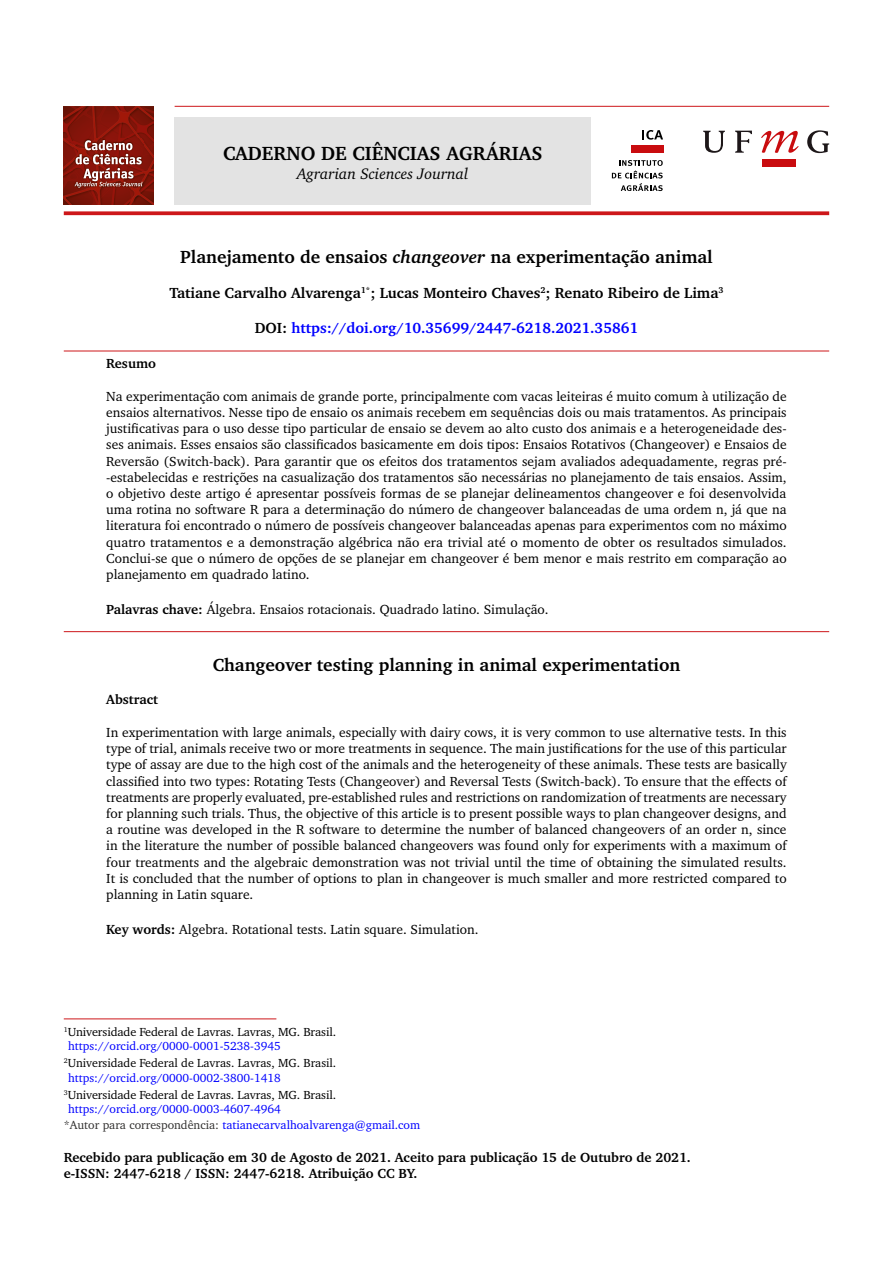
<style>
.page{position:relative;width:893px;height:1263px;background:#fff}
.page>*{position:absolute;margin:0;border:0;box-sizing:border-box;transform-origin:0 0}
.t1{font:700 19.5px "Charter BT";color:#000}
.t2{font:700 18px "Charter BT";color:#000}
.t3{font:italic 15.6px "Charter BT";color:#000}
.t4{font:700 15px "Charter BT";color:#000}
.t5{font:700 15px "Charter BT";color:#00f}
.t6{font:13.5px/16.2px "Charter BT";color:#000;text-align:justify}
.t7{font:700 13.5px/16.2px "Charter BT";color:#000}
.t8{font:12px/14.4px "Charter BT";color:#000}
.t9{font:12px "Charter BT";color:#00f}
.s1{font-style:italic}
.s2{color:#000}
.s3{font-weight:700}
.s4{color:#00f}
.s5{color:#323130}
</style>
<div class="page">
<div style="left:175px;top:117px;width:416px;height:87px;background:#e3e3e3"></div>
<svg style="left:703px;top:131px;width:22px;height:22px"></svg>
<svg style="left:735px;top:131px;width:17px;height:22px"></svg>
<svg style="left:807px;top:130px;width:22px;height:23px"></svg>
<svg style="left:761px;top:131px;width:38px;height:22px"></svg>
<div style="left:762px;top:159px;width:33px;height:8px;background:#c90c0f"></div>
<svg style="left:642px;top:130px;width:21px;height:10px"></svg>
<svg style="left:612px;top:160px;width:51px;height:31px"></svg>
<div style="left:631px;top:145px;width:32px;height:8px;background:#c90c0f"></div>
<hr style="left:175px;top:106px;width:654px;height:1px;background:#cd171a">
<img style="left:64px;top:106px;width:90px;height:98px">
<img style="left:73px;top:139px;width:71px;height:50px">
<svg style="left:75px;top:140px;width:67px;height:48px;background:#9f5148"></svg>
<svg style="left:64px;top:211px;width:765px;height:4px;background:#d22e30"></svg>
<hr style="left:64px;top:351px;width:765px;height:1px;background:#cd171a">
<hr style="left:64px;top:631px;width:765px;height:1px;background:#cd171a">
<hr style="left:64px;top:1018px;width:212px;height:1px;background:#cd171a">
<h1 class="t1" style="left:223px;top:141px;width:321px">CADERNO DE CIÊNCIAS AGRÁRIAS</h1>
<p class="t3" style="left:297px;top:164px;width:173px">Agrarian Sciences Journal</p>
<h2 class="t2" style="left:180px;top:246px;width:534px">Planejamento de ensaios <span class="s1">changeover</span> na experimentação animal</h2>
<p class="t4" style="left:169px;top:284px;width:556px">Tatiane Carvalho Alvarenga<sup>1*</sup>; Lucas Monteiro Chaves<sup>2</sup>; Renato Ribeiro de Lima<sup>3</sup></p>
<p class="t5" style="left:255px;top:319px;width:385px"><span class="s2">DOI:</span> https://doi.org/10.35699/2447-6218.2021.35861</p>
<p class="t7" style="left:106px;top:355px;width:51px">Resumo</p>
<p class="t6" style="left:106px;top:388px;width:682px">Na experimentação com animais de grande porte, principalmente com vacas leiteiras é muito comum à utilização de ensaios alternativos. Nesse tipo de ensaio os animais recebem em sequências dois ou mais tratamentos. As principais justificativas para o uso desse tipo particular de ensaio se devem ao alto custo dos animais e a heterogeneidade des&shy;ses animais. Esses ensaios são classificados basicamente em dois tipos: Ensaios Rotativos (Changeover) e Ensaios de Reversão (Switch-back). Para garantir que os efeitos dos tratamentos sejam avaliados adequadamente, regras pré--estabelecidas e restrições na casualização dos tratamentos são necessárias no planejamento de tais ensaios. Assim, o objetivo deste artigo é apresentar possíveis formas de se planejar delineamentos changeover e foi desenvolvida uma rotina no software R para a determinação do número de changeover balanceadas de uma ordem n, já que na literatura foi encontrado o número de possíveis changeover balanceadas apenas para experimentos com no máximo quatro tratamentos e a demonstração algébrica não era trivial até o momento de obter os resultados simulados.<br>Conclui-se que o número de opções de se planejar em changeover é bem menor e mais restrito em comparação ao planejamento em quadrado latino.</p>
<p class="t6" style="left:106px;top:601px;width:444px"><span class="s3">Palavras chave:</span> Álgebra. Ensaios rotacionais. Quadrado latino. Simulação.</p>
<h2 class="t2" style="left:213px;top:653px;width:469px">Changeover testing planning in animal experimentation</h2>
<p class="t7" style="left:106px;top:691px;width:53px">Abstract</p>
<p class="t6" style="left:106px;top:724px;width:682px">In experimentation with large animals, especially with dairy cows, it is very common to use alternative tests. In this type of trial, animals receive two or more treatments in sequence. The main justifications for the use of this particular type of assay are due to the high cost of the animals and the heterogeneity of these animals. These tests are basically classified into two types: Rotating Tests (Changeover) and Reversal Tests (Switch-back). To ensure that the effects of treatments are properly evaluated, pre-established rules and restrictions on randomization of treatments are necessary for planning such trials. Thus, the objective of this article is to present possible ways to plan changeover designs, and a routine was developed in the R software to determine the number of balanced changeovers of an order n, since in the literature the number of possible balanced changeovers was found only for experiments with a maximum of four treatments and the algebraic demonstration was not trivial until the time of obtaining the simulated results.<br>It is concluded that the number of options to plan in changeover is much smaller and more restricted compared to planning in Latin square.</p>
<p class="t6" style="left:106px;top:921px;width:374px"><span class="s3">Key words:</span> Algebra. Rotational tests. Latin square. Simulation.</p>
<p class="t8" style="left:68px;top:1024px;width:270px;text-indent:-4px"><sup>1</sup>Universidade Federal de Lavras. Lavras, MG. Brasil. <span class="s4">https://orcid.org/0000-0001-5238-3945</span></p>
<p class="t8" style="left:68px;top:1056px;width:270px;text-indent:-4px"><sup>2</sup>Universidade Federal de Lavras. Lavras, MG. Brasil. <span class="s4">https://orcid.org/0000-0002-3800-1418</span></p>
<p class="t8" style="left:68px;top:1087px;width:270px;text-indent:-4px"><sup>3</sup>Universidade Federal de Lavras. Lavras, MG. Brasil. <span class="s4">https://orcid.org/0000-0003-4607-4964</span></p>
<p class="t9" style="left:64px;top:1118px;width:358px"><span class="s5">*Autor para correspondência:</span> tatianecarvalhoalvarenga@gmail.com</p>
<p class="t7" style="left:64px;top:1149px;width:628px">Recebido para publicação em 30 de Agosto de 2021. Aceito para publicação 15 de Outubro de 2021. e-ISSN: 2447-6218 / ISSN: 2447-6218. Atribuição CC BY.</p>
</div>
